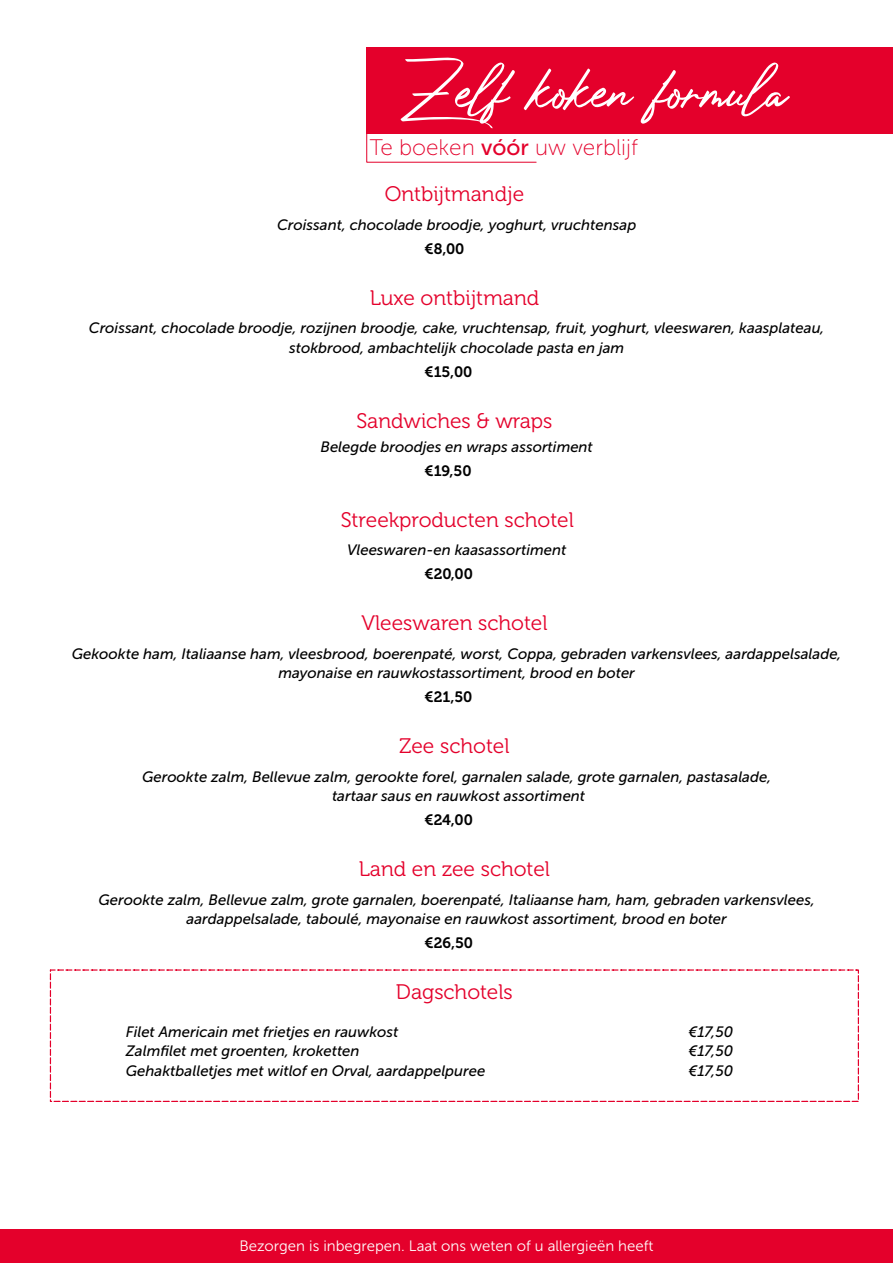
<style>
.page{position:relative;width:893px;height:1263px;background:#fff}
.page>*{position:absolute;margin:0;border:0;box-sizing:border-box;transform-origin:0 0}
.t1{font:72px "Photograph Signature";color:#fff}
.t2{font:22.5px "Museo Sans 100";color:#e4002b}
.t3{font:21px "Museo 300";color:#e4002b}
.t4{font:italic 15px "Museo Sans 500";color:#000}
.t5{font:15px "Museo Sans 300";color:#fff}
.t6{font:15px "Museo 700";letter-spacing:-.005em;color:#000}
.s1{font-family:"Museo Sans 500"}
</style>
<div class="page">
<div style="left:0;top:1229px;width:893px;height:34px;background:#e4002b"></div>
<div style="left:366px;top:47px;width:527px;height:87px;background:#e4002b"></div>
<svg style="left:366px;top:134px;width:171px;height:29px"></svg>
<div style="left:50px;top:969px;width:809px;height:133px;border:1px dashed #e4002b"></div>
<p class="t1" style="left:401px;top:68px;width:388px">Zelf koken formula</p>
<p class="t2" style="left:370px;top:138px;width:270px">Te boeken <span class="s1">vóór</span> uw verblijf</p>
<p class="t3" style="left:385px;top:185px;width:141px">Ontbijtmandje</p>
<p class="t4" style="left:277px;top:218px;width:361px">Croissant, chocolade broodje, yoghurt, vruchtensap</p>
<p class="t6" style="left:424px;top:242px;width:41px">€8,00</p>
<p class="t3" style="left:370px;top:289px;width:171px">Luxe ontbijtmand</p>
<p class="t4" style="left:89px;top:322px;width:737px">Croissant, chocolade broodje, rozijnen broodje, cake, vruchtensap, fruit, yoghurt, vleeswaren, kaasplateau,</p>
<p class="t4" style="left:289px;top:341px;width:337px">stokbrood, ambachtelijk chocolade pasta en jam</p>
<p class="t6" style="left:424px;top:365px;width:49px">€15,00</p>
<p class="t3" style="left:356px;top:412px;width:197px">Sandwiches &amp; wraps</p>
<p class="t4" style="left:320px;top:440px;width:274px">Belegde broodjes en wraps assortiment</p>
<p class="t6" style="left:424px;top:464px;width:48px">€19,50</p>
<p class="t3" style="left:341px;top:511px;width:235px">Streekproducten schotel</p>
<p class="t4" style="left:347px;top:544px;width:221px">Vleeswaren-en kaasassortiment</p>
<p class="t6" style="left:424px;top:568px;width:50px">€20,00</p>
<p class="t3" style="left:361px;top:614px;width:188px">Vleeswaren schotel</p>
<p class="t4" style="left:72px;top:647px;width:771px">Gekookte ham, Italiaanse ham, vleesbrood, boerenpaté, worst, Coppa, gebraden varkensvlees, aardappelsalade,</p>
<p class="t4" style="left:278px;top:667px;width:358px">mayonaise en rauwkostassortiment, brood en boter</p>
<p class="t6" style="left:424px;top:691px;width:49px">€21,50</p>
<p class="t3" style="left:399px;top:737px;width:112px">Zee schotel</p>
<p class="t4" style="left:142px;top:770px;width:631px">Gerookte zalm, Bellevue zalm, gerookte forel, garnalen salade, grote garnalen, pastasalade,</p>
<p class="t4" style="left:332px;top:790px;width:255px">tartaar saus en rauwkost assortiment</p>
<p class="t6" style="left:424px;top:814px;width:50px">€24,00</p>
<p class="t3" style="left:359px;top:860px;width:193px">Land en zee schotel</p>
<p class="t4" style="left:98px;top:893px;width:718px">Gerookte zalm, Bellevue zalm, grote garnalen, boerenpaté, Italiaanse ham, ham, gebraden varkensvlees,</p>
<p class="t4" style="left:187px;top:913px;width:542px">aardappelsalade, taboulé, mayonaise en rauwkost assortiment, brood en boter</p>
<p class="t6" style="left:424px;top:937px;width:50px">€26,50</p>
<p class="t3" style="left:396px;top:983px;width:118px">Dagschotels</p>
<p class="t4" style="left:126px;top:1025px;width:274px">Filet Americain met frietjes en rauwkost</p>
<p class="t4" style="left:688px;top:1025px;width:46px">€17,50</p>
<p class="t4" style="left:126px;top:1045px;width:235px">Zalmfilet met groenten, kroketten</p>
<p class="t4" style="left:688px;top:1045px;width:46px">€17,50</p>
<p class="t4" style="left:126px;top:1064px;width:361px">Gehaktballetjes met witlof en Orval, aardappelpuree</p>
<p class="t4" style="left:688px;top:1064px;width:46px">€17,50</p>
<p class="t5" style="left:239px;top:1239px;width:416px">Bezorgen is inbegrepen. Laat ons weten of u allergieën heeft</p>
</div>
